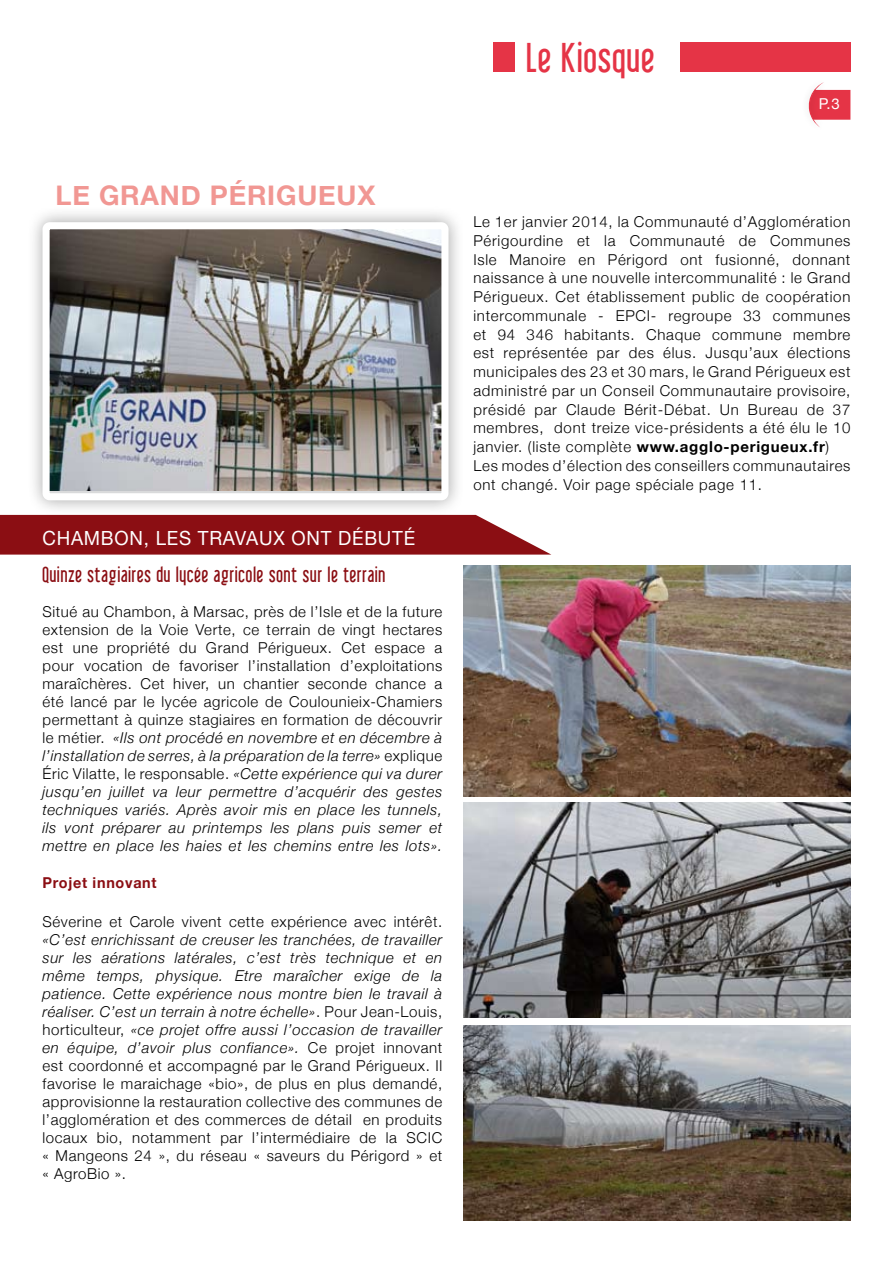
<style>
.page{position:relative;width:893px;height:1263px;background:#fff}
.page>*{position:absolute;margin:0;border:0;box-sizing:border-box;transform-origin:0 0}
.t1{font:40.5px "Libel Suit";letter-spacing:.04em;color:#e53446}
.t2{font:700 27px "Helvetica Neue";letter-spacing:.03em;color:#f19793}
.t3{font:21px "Libel Suit";letter-spacing:.05em;color:#8b0e13;scale:.96 1}
.t4{font:19.5px "Helvetica Neue";letter-spacing:.04em;color:#fff;scale:.96 1}
.t5{font:300 15px/18px "Helvetica Neue";letter-spacing:.05em;color:#000;text-align:justify}
.t6{font:700 15px "Helvetica Neue";letter-spacing:.05em;color:#8b0e13;scale:.96 1}
.t7{font:15px "Helvetica Neue";color:#fff}
.s1{font-style:italic}
.s2{font-weight:700}
</style>
<div class="page">
<svg style="left:0;top:515px;width:551px;height:40px;background:#952428"></svg>
<svg style="left:808px;top:82px;width:42px;height:45px"></svg>
<div style="left:680px;top:42px;width:170px;height:30px;background:#e53446"></div>
<div style="left:494px;top:43px;width:21px;height:29px;background:#e53446"></div>
<div style="left:26px;top:206px;width:445px;height:317px;background:#000;opacity:.35"></div>
<img style="left:51px;top:230px;width:390px;height:260px">
<div style="left:43px;top:222px;width:406px;height:278px;border:7px solid #fff;border-radius:4px"></div>
<img style="left:463px;top:566px;width:387px;height:230px">
<img style="left:463px;top:1025px;width:387px;height:195px">
<img style="left:463px;top:803px;width:387px;height:214px">
<h2 class="t2" style="left:56px;top:179px;width:321px">LE GRAND PÉRIGUEUX</h2>
<h3 class="t4" style="left:43px;top:527px;width:390px">CHAM BON, LES TRAVAUX ONT DÉBUTÉ</h3>
<h3 class="t3" style="left:43px;top:563px;width:358px">Quinze stagiaires du lycée agricole sont sur le terrain</h3>
<p class="t5" style="left:43px;top:602px;width:401px">Situé au Chambon, à Marsac, près de l’Isle et de la future extension de la Voie Verte, ce terrain de vingt hectares est une propriété du Grand Périgueux. Cet espace a pour vocation de favoriser l’installation d’exploitations maraîchères. Cet hiver, un chantier seconde chance a été lancé par le lycée agricole de Coulounieix-Chamiers permettant à quinze stagiaires en formation de découvrir le métier. <span class="s1">«Ils ont procédé en novembre et en décembre à l’installation de serres, à la préparation de la terre»</span> explique Éric Vilatte, le responsable. <span class="s1">«Cette expérience qui va durer jusqu’en juillet va leur permettre d’acquérir des gestes techniques variés. Après avoir mis en place les tunnels, ils vont préparer au printemps les plans puis semer et mettre en place les haies et les chemins entre les lots».</span></p>
<p class="t6" style="left:43px;top:873px;width:120px">Projet innovant</p>
<p class="t5" style="left:43px;top:913px;width:401px">Séverine et Carole vivent cette expérience avec intérêt.</p>
<p class="t5" style="left:43px;top:931px;width:401px"><span class="s1">«C’est enrichissant de creuser les tranchées, de travailler sur les aérations latérales, c’est très technique et en même temps, physique. Etre maraîcher exige de la patience. Cette expérience nous montre bien le travail à réaliser. C’est un terrain à notre échelle»</span>. Pour Jean-Louis, horticulteur, <span class="s1">«ce projet offre aussi l’occasion de travailler en équipe, d’avoir plus confiance».</span> Ce projet innovant est coordonné et accompagné par le Grand Périgueux. Il favorise le maraichage «bio», de plus en plus demandé, approvisionne la restauration collective des communes de l’agglomération et des commerces de détail en produits locaux bio, notamment par l’intermédiaire de la SCIC « Mangeons 24 », du réseau « saveurs du Périgord » et « AgroBio ».</p>
<h1 class="t1" style="left:527px;top:36px;width:129px">Le Kiosque</h1>
<p class="t7" style="left:819px;top:95px;width:22px">P.3</p>
<p class="t5" style="left:473px;top:212px;width:379px;line-height:18.8px;text-align:left">Le 1er janvier 2014, la Communauté d’Agglomération Périgourdine et la Communauté de Communes Isle Manoire en Périgord ont fusionné, donnant naissance à une nouvelle intercommunalité : le Grand Périgueux. Cet établissement public de coopération intercommunale - EPCI- regroupe 33 communes et 94 346 habitants. Chaque commune membre est représentée par des élus. Jusqu’aux élections municipales des 23 et 30 mars, le Grand Périgueux est administré par un Conseil Communautaire provisoire, présidé par Claude Bérit-Débat. Un Bureau de 37 membres, dont treize vice-présidents a été élu le 10 janvier. (liste complète <span class="s2">www.agglo-perigueux.fr</span>)<br>Les modes d’élection des conseillers communautaires ont changé. Voir page spéciale page 11.</p>
</div>
